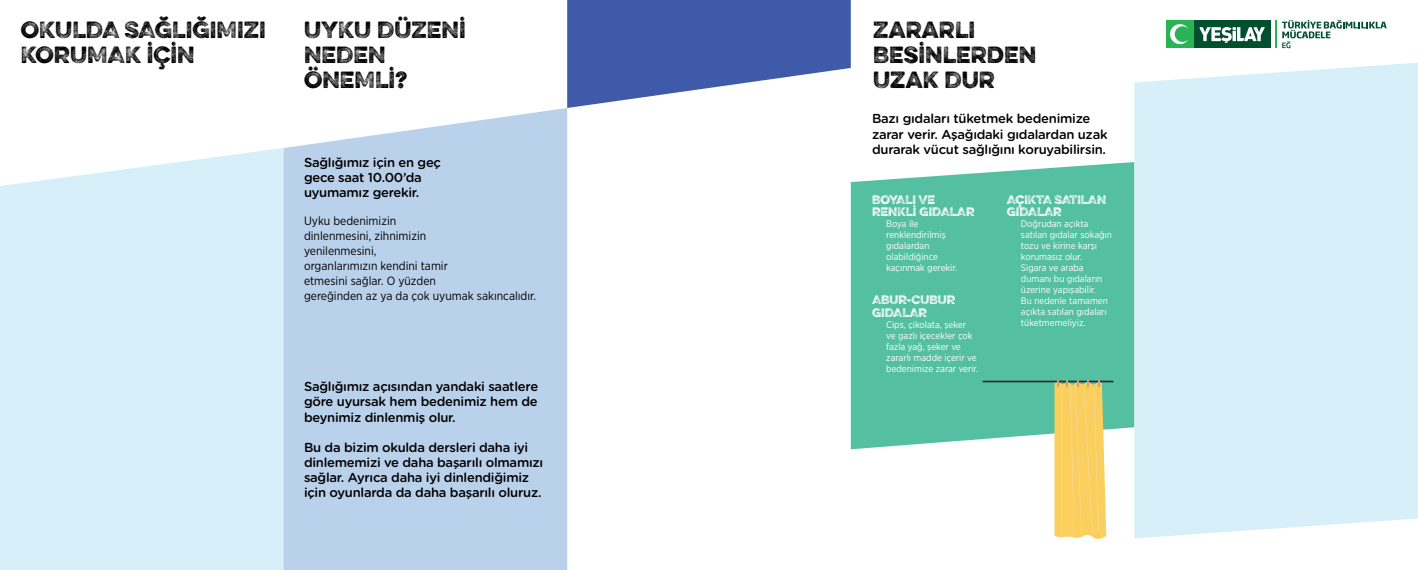
<style>
.page{position:relative;width:1418px;height:570px;background:#fff}
.page>*{position:absolute;margin:0;border:0;box-sizing:border-box;transform-origin:0 0}
.t1{font:300 21px/25px "Eveleth";color:#000}
.t2{font:500 13px/15px "Gotham Rounded";letter-spacing:-.02em;color:#000}
.t3{font:12px/15px "Gotham Narrow";color:#000}
.t4{font:300 11px/12.5px "Eveleth";color:#fff}
.t5{font:9.5px/11px "Gotham Narrow";color:#fff}
</style>
<div class="page">
<svg style="left:850px;top:162px;width:284px;height:287px;background:#5fc4a7"></svg>
<hr style="left:982px;top:380px;width:131px;height:2px;background:#2e263d">
<svg style="left:1054px;top:380px;width:52px;height:159px;background:#f3ce68"></svg>
<div style="left:0;top:148px;width:283px;height:422px;background:#d7eff9"></div>
<div style="left:283px;top:108px;width:284px;height:462px;background:#bad1eb"></div>
<svg style="left:567px;top:0;width:283px;height:108px"></svg>
<div style="left:1134px;top:63px;width:283px;height:475px;background:#d7eff9"></div>
<div style="left:1193px;top:20px;width:77px;height:28px;background:#00502f"></div>
<div style="left:1165px;top:20px;width:28px;height:28px;background:#29b354"></div>
<svg style="left:1170px;top:24px;width:18px;height:20px"></svg>
<svg style="left:1199px;top:27px;width:65px;height:16px"></svg>
<svg style="left:1275px;top:20px;width:111px;height:28px"></svg>
<h1 class="t1" style="left:21px;top:17px;width:246px">OKULDA SAĞLIĞIMIZI<br>KORUMAK İÇİN</h1>
<h1 class="t1" style="left:304px;top:17px;width:163px">UYKU DÜZENİ<br>NEDEN<br>ÖNEMLİ?</h1>
<p class="t2" style="left:304px;top:154px;width:138px">Sağlığımız için en geç gece saat 10.00’da uyumamız gerekir.</p>
<p class="t3" style="left:304px;top:213px;width:234px">Uyku bedenimizin<br>dinlenmesini, zihnimizin<br>yenilenmesini,<br>organlarımızın kendini tamir<br>etmesini sağlar. O yüzden<br>gereğinden az ya da çok uyumak sakıncalıdır.</p>
<p class="t2" style="left:304px;top:379px;width:236px;text-align:justify">Sağlığımız açısından yandaki saatlere göre uyursak hem bedenimiz hem de beynimiz dinlenmiş olur.</p>
<p class="t2" style="left:304px;top:439px;width:241px">Bu da bizim okulda dersleri daha iyi dinlememizi ve daha başarılı olmamızı sağlar. Ayrıca daha iyi dinlendiğimiz için oyunlarda da daha başarılı oluruz.</p>
<h1 class="t1" style="left:873px;top:17px;width:165px">ZARARLI<br>BESİNLERDEN<br>UZAK DUR</h1>
<p class="t2" style="left:872px;top:111px;width:237px">Bazı gıdaları tüketmek bedenimize zarar verir. Aşağıdaki gıdalardan uzak durarak vücut sağlığını koruyabilirsin.</p>
<p class="t4" style="left:872px;top:193px;width:104px">BOYALI VE<br>RENKLİ GIDALAR</p>
<p class="t5" style="left:886px;top:218px;width:72px">Boya ile renklendirilmiş gıdalardan olabildiğince kaçınmak gerekir.</p>
<p class="t4" style="left:872px;top:293px;width:85px">ABUR-CUBUR<br>GIDALAR</p>
<p class="t5" style="left:886px;top:319px;width:94px">Cips, çikolata, şeker<br>ve gazlı içecekler çok fazla yağ, şeker ve zararlı madde içerir ve bedenimize zarar verir.</p>
<p class="t4" style="left:1006px;top:193px;width:101px">AÇIKTA SATILAN<br>GIDALAR</p>
<p class="t5" style="left:1020px;top:218px;width:92px">Doğrudan açıkta satılan gıdalar sokağın tozu ve kirine karşı korumasız olur.<br>Sigara ve araba dumanı bu gıdaların üzerine yapışabilir.<br>Bu nedenle tamamen açıkta satılan gıdaları tüketmemeliyiz.</p>
</div>
